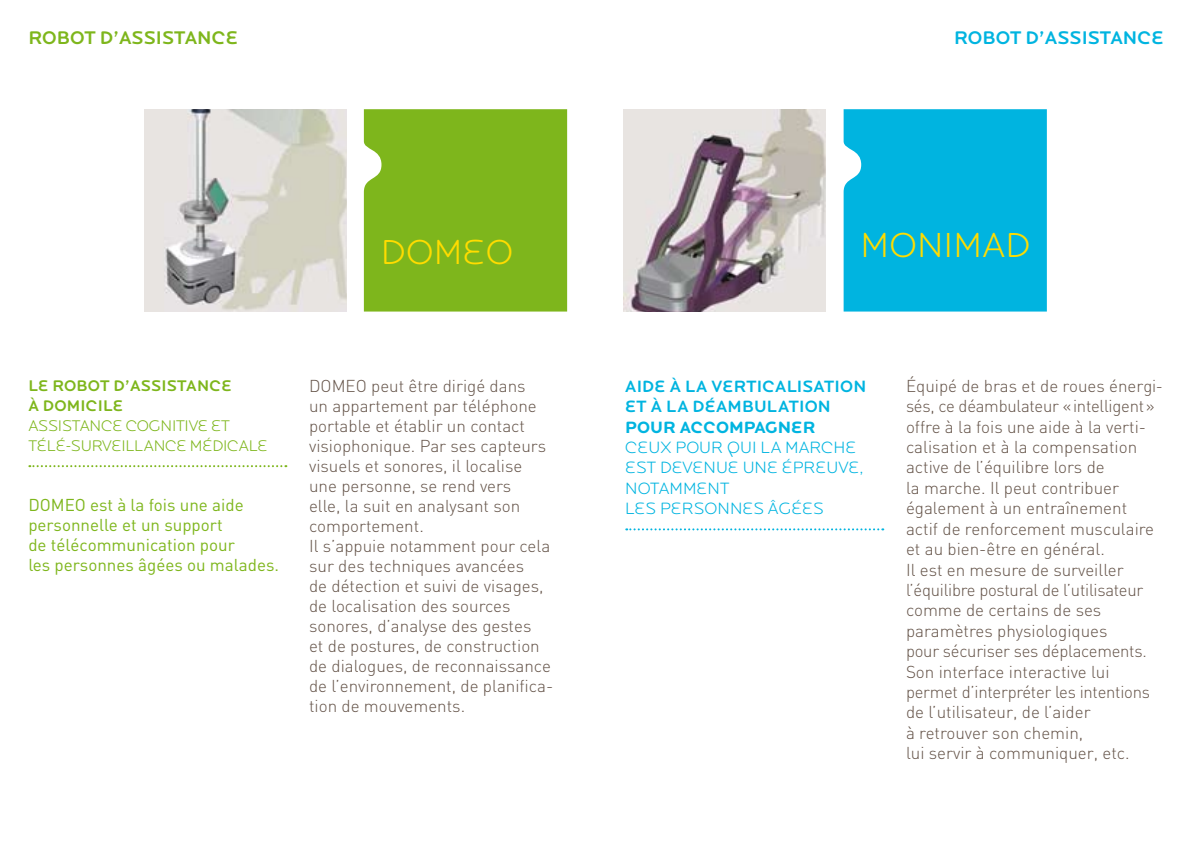
<style>
.page{position:relative;width:1191px;height:851px;background:#fff}
.page>*{position:absolute;margin:0;border:0;box-sizing:border-box;transform-origin:0 0}
.t1{font:300 36px "Locator Display";letter-spacing:.005em;color:#ffdc00}
.t2{font:500 19px "Locator Display";color:#7eb61c}
.t3{font:500 19px "Locator Display";color:#00b4e0}
.t4{font:300 17px/20.4px "DIN";color:#625146}
.t5{font:17px/20px "DIN";color:#7eb61c}
.t6{font:300 17px/20.4px "Locator Display";color:#00b4e0}
.t7{font:500 17px/20.4px "Locator Display";letter-spacing:.01em;color:#00b4e0}
.t8{font:700 17px "Locator Display";color:#00b4e0}
.t9{font:300 16px/20px "Locator Display";letter-spacing:-.015em;color:#7eb61c}
.t10{font:500 16px/20px "Locator Display";letter-spacing:.01em;color:#7eb61c}
</style>
<div class="page">
<div style="left:364px;top:109px;width:203px;height:202px;background:#7eb61c"></div>
<img style="left:144px;top:109px;width:202px;height:202px">
<svg style="left:29px;top:465px;width:257px;height:2px"></svg>
<svg style="left:626px;top:528px;width:257px;height:2px"></svg>
<div style="left:843px;top:109px;width:203px;height:202px;background:#00b4e0"></div>
<img style="left:624px;top:109px;width:201px;height:202px">
<p class="t2" style="left:28px;top:26px;width:211px">ROBOT D’ASSISTANCE</p>
<p class="t3" style="left:954px;top:26px;width:211px">ROBOT D’ASSISTANCE</p>
<h1 class="t1" style="left:381px;top:231px;width:134px">DOMEO</h1>
<p class="t10" style="left:28px;top:375px;width:205px">LE ROBOT D’ASSISTANCE<br>À DOMICILE</p>
<p class="t9" style="left:28px;top:415px;width:241px">ASSISTANCE COGNITIVE ET<br>TÉLÉ-SURVEILLANCE MÉDICALE</p>
<p class="t5" style="left:28px;top:494px;width:252px">DOMEO est à la fois une aide personnelle et un support<br>de télécommunication pour<br>les personnes âgées ou malades.</p>
<p class="t4" style="left:309px;top:375px;width:246px">DOMEO peut être dirigé dans<br>un appartement par téléphone portable et établir un contact visiophonique. Par ses capteurs visuels et sonores, il localise une personne, se rend vers<br>elle, la suit en analysant son comportement.<br>Il s’appuie notamment pour cela sur des techniques avancées<br>de détection et suivi de visages, de localisation des sources sonores, d’analyse des gestes<br>et de postures, de construction de dialogues, de reconnaissance de l’environnement, de planifica&shy;tion de mouvements.</p>
<h1 class="t1" style="left:860px;top:223px;width:171px">MONIMAD</h1>
<p class="t7" style="left:625px;top:375px;width:242px">AIDE À LA VERTICALISATION<br>ET À LA DÉAMBULATION</p>
<p class="t8" style="left:625px;top:416px;width:192px">POUR ACCOMPAGNER</p>
<p class="t6" style="left:625px;top:436px;width:240px">CEUX POUR QUI LA MARCHE<br>EST DEVENUE UNE ÉPREUVE,<br>NOTAMMENT<br>LES PERSONNES ÂGÉES</p>
<p class="t4" style="left:906px;top:375px;width:258px">Équipé de bras et de roues énergi&shy;sés, ce déambulateur «intelligent» offre à la fois une aide à la verti&shy;calisation et à la compensation active de l’équilibre lors de<br>la marche. Il peut contribuer également à un entraînement actif de renforcement musculaire et au bien-être en général.<br>Il est en mesure de surveiller l’équilibre postural de l’utilisateur comme de certains de ses paramètres physiologiques<br>pour sécuriser ses déplacements.<br>Son interface interactive lui permet d’interpréter les intentions de l’utilisateur, de l’aider<br>à retrouver son chemin,<br>lui servir à communiquer, etc.</p>
</div>
